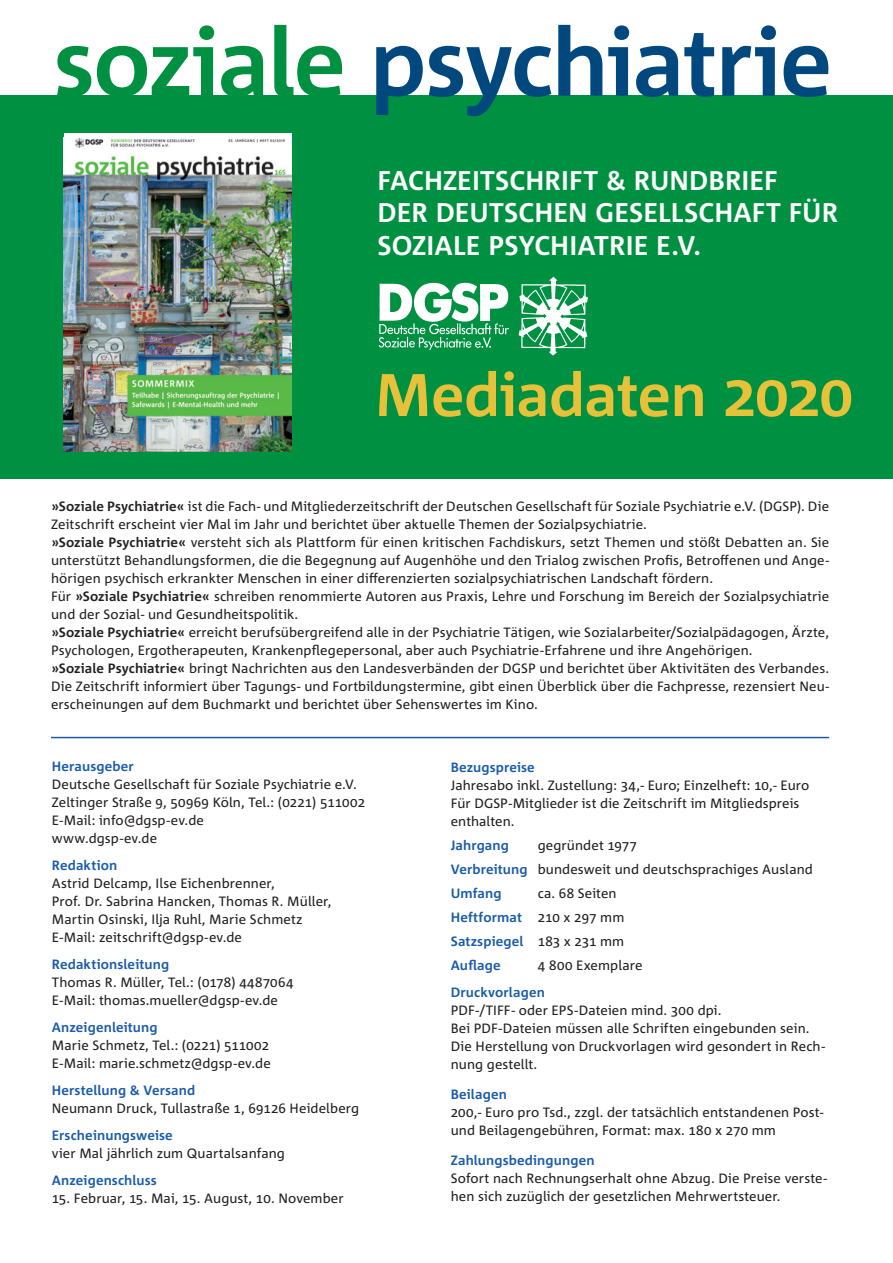
<style>
.page{position:relative;width:893px;height:1263px;background:#fff}
.page>*{position:absolute;margin:0;border:0;box-sizing:border-box;transform-origin:0 0}
.t1{font:700 94.5px "Corpid C1";letter-spacing:-.02em;color:#00487d}
.t2{font:700 60px "Corpid C1";letter-spacing:-.01em;color:#e8c13a}
.t3{font:700 27px/32.4px "Corpid C1";letter-spacing:.005em;color:#fff}
.t4{font:13.5px/18px "Corpid C1";letter-spacing:.005em;color:#231f20}
.t5{font:700 13.5px "Corpid C1";letter-spacing:.01em;color:#1a5baa}
.s1{color:#009041}
.s2{font-weight:700}
.s3{font-weight:700;color:#1a5baa}
</style>
<div class="page">
<div style="left:0;top:95px;width:893px;height:384px;background:#009041"></div>
<img style="left:378px;top:276px;width:211px;height:80px">
<img style="left:64px;top:138px;width:227px;height:314px">
<hr style="left:51px;top:737px;width:778px;height:1px;background:#1a5baa">
<h1 class="t1" style="left:53px;top:3px;width:781px"><span class="s1">soziale</span> psychiatrie</h1>
<h3 class="t3" style="left:377px;top:164px;width:462px">Fachzeitschrift &amp; Rundbrief<br>der Deutschen Gesellschaft für<br>Soziale Psychiatrie e.V.</h3>
<h2 class="t2" style="left:375px;top:357px;width:479px">Mediadaten 2020</h2>
<p class="t4" style="left:51px;top:497px;width:780px"><span class="s2">»Soziale Psychiatrie«</span> ist die Fach- und Mitgliederzeitschrift der Deutschen Gesellschaft für Soziale Psychiatrie e.V. (DGSP). Die Zeitschrift erscheint vier Mal im Jahr und berichtet über aktuelle Themen der Sozialpsychiatrie.<br><span class="s2">»Soziale Psychiatrie«</span> versteht sich als Plattform für einen kritischen Fachdiskurs, setzt Themen und stößt Debatten an. Sie unterstützt Behandlungsformen, die die Begegnung auf Augenhöhe und den Trialog zwischen Profis, Betroffenen und Ange&shy;hörigen psychisch erkrankter Menschen in einer differenzierten sozialpsychiatrischen Landschaft fördern.<br>Für <span class="s2">»Soziale Psychiatrie«</span> schreiben renommierte Autoren aus Praxis, Lehre und Forschung im Bereich der Sozialpsychiatrie und der Sozial- und Gesundheitspolitik.<br><span class="s2">»Soziale Psychiatrie«</span> erreicht berufsübergreifend alle in der Psychiatrie Tätigen, wie Sozialarbeiter/Sozialpädagogen, Ärzte, Psychologen, Ergotherapeuten, Krankenpflegepersonal, aber auch Psychiatrie-Erfahrene und ihre Angehörigen.<br><span class="s2">»Soziale Psychiatrie«</span> bringt Nachrichten aus den Landesverbänden der DGSP und berichtet über Aktivitäten des Verbandes.<br>Die Zeitschrift informiert über Tagungs- und Fortbildungstermine, gibt einen Überblick über die Fachpresse, rezensiert Neu&shy;erscheinungen auf dem Buchmarkt und berichtet über Sehenswertes im Kino.</p>
<p class="t5" style="left:52px;top:757px;width:83px">Herausgeber</p>
<p class="t4" style="left:52px;top:774px;width:315px">Deutsche Gesellschaft für Soziale Psychiatrie e.V.<br>Zeltinger Straße 9, 50969 Köln, Tel.: (0221) 511002<br>E-Mail: info@dgsp-ev.de<br>www.dgsp-ev.de</p>
<p class="t5" style="left:52px;top:856px;width:67px">Redaktion</p>
<p class="t4" style="left:52px;top:873px;width:281px">Astrid Delcamp, Ilse Eichenbrenner,<br>Prof. Dr. Sabrina Hancken, Thomas R. Müller, Martin Osinski, Ilja Ruhl, Marie Schmetz E-Mail: zeitschrift@dgsp-ev.de</p>
<p class="t5" style="left:52px;top:955px;width:119px">Redaktionsleitung</p>
<p class="t4" style="left:52px;top:972px;width:243px">Thomas R. Müller, Tel.: (0178) 4487064<br>E-Mail: thomas.mueller@dgsp-ev.de</p>
<p class="t5" style="left:52px;top:1018px;width:107px">Anzeigenleitung</p>
<p class="t4" style="left:52px;top:1035px;width:221px">Marie Schmetz, Tel.: (0221) 511002<br>E-Mail: marie.schmetz@dgsp-ev.de</p>
<p class="t5" style="left:52px;top:1081px;width:145px">Herstellung &amp; Versand</p>
<p class="t4" style="left:52px;top:1098px;width:309px">Neumann Druck, Tullastraße 1, 69126 Heidelberg</p>
<p class="t5" style="left:52px;top:1126px;width:123px">Erscheinungsweise</p>
<p class="t4" style="left:52px;top:1143px;width:235px">vier Mal jährlich zum Quartalsanfang</p>
<p class="t5" style="left:52px;top:1171px;width:106px">Anzeigenschluss</p>
<p class="t4" style="left:52px;top:1188px;width:293px">15. Februar, 15. Mai, 15. August, 10. November</p>
<p class="t5" style="left:451px;top:759px;width:86px">Bezugspreise</p>
<p class="t4" style="left:451px;top:776px;width:360px">Jahresabo inkl. Zustellung: 34,- Euro; Einzelheft: 10,- Euro<br>Für DGSP-Mitglieder ist die Zeitschrift im Mitgliedspreis enthalten.</p>
<p class="t5" style="left:451px;top:837px;width:60px">Jahrgang</p>
<p class="t4" style="left:451px;top:833px;width:364px;line-height:24px;text-indent:87px">gegründet 1977<br><span class="s3">Verbreitung</span> bundesweit und deutschsprachiges Ausland<br><span class="s3">U mfang</span></p>
<p class="t4" style="left:451px;top:881px;width:175px;line-height:24px;text-indent:87px">ca. 68 Seiten<br><span class="s3">H eftformat</span> 210 x 297 mm<br><span class="s3">Satzspiegel</span> 183 x 231 mm<br><span class="s3">Auflage</span></p>
<p class="t4" style="left:538px;top:956px;width:106px">4 800 Exemplare</p>
<p class="t5" style="left:451px;top:984px;width:96px">Druckvorlagen</p>
<p class="t4" style="left:451px;top:1001px;width:376px">PDF-/TIFF- oder EPS-Dateien mind. 300 dpi.<br>Bei PDF-Dateien müssen alle Schriften eingebunden sein.<br>Die Herstellung von Druckvorlagen wird gesondert in Rech&shy;nung gestellt.</p>
<p class="t5" style="left:451px;top:1086px;width:58px">Beilagen</p>
<p class="t4" style="left:451px;top:1103px;width:374px">200,- Euro pro Tsd., zzgl. der tatsächlich entstandenen Post&shy;und Beilagengebühren, Format: max. 180 x 270 mm</p>
<p class="t5" style="left:451px;top:1152px;width:145px">Zahlungsbedingungen</p>
<p class="t4" style="left:451px;top:1169px;width:378px">Sofort nach Rechnungserhalt ohne Abzug. Die Preise verste&shy;hen sich zuzüglich der gesetzlichen Mehrwertsteuer.</p>
</div>
